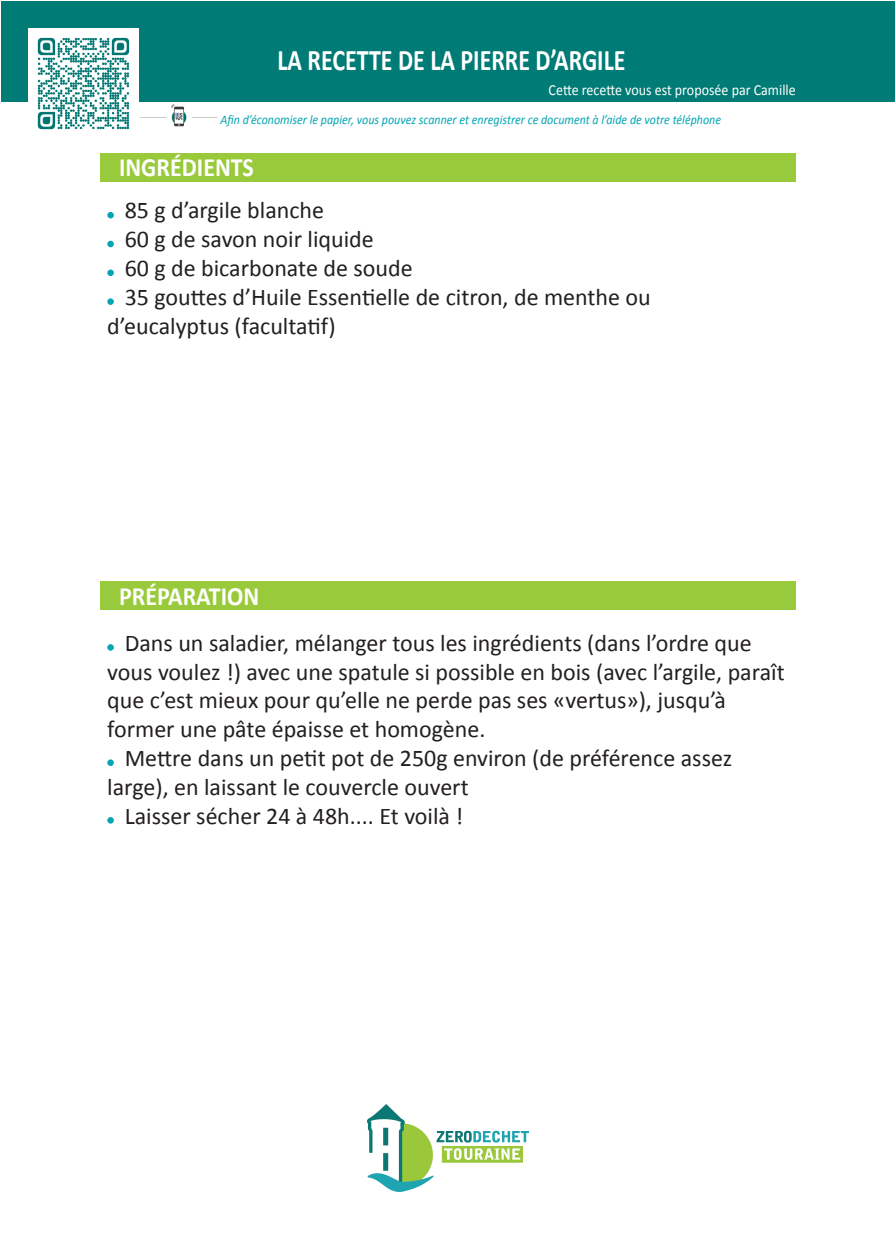
<style>
.page{position:relative;width:896px;height:1248px;background:#fff}
.page>*{position:absolute;margin:0;border:0;box-sizing:border-box;transform-origin:0 0}
.t1{font:700 30px "Calibri";color:#fff;scale:.8 1}
.t2{font:700 26.4px "Calibri";color:#fff;scale:.91 1}
.t3{font:24px/28.8px "Calibri";color:#231f20}
.t4{font:15.4px "Calibri";color:#fff;scale:.91 1}
.t5{font:italic 13.2px "Calibri";color:#03a5b4;scale:.91 1}
</style>
<div class="page">
<div style="left:100px;top:153px;width:696px;height:29px;background:#99ca3b"></div>
<div style="left:1px;top:1px;width:894px;height:100px;background:#007b75"></div>
<div style="left:100px;top:581px;width:696px;height:29px;background:#99ca3b"></div>
<img style="left:367px;top:1104px;width:161px;height:87px">
<img style="left:140px;top:104px;width:78px;height:23px">
<img style="left:28px;top:28px;width:111px;height:102px">
<div style="left:107px;top:212px;width:7px;height:6px;border:2px solid #03a5b4;border-radius:50%"></div>
<div style="left:107px;top:241px;width:7px;height:6px;border:2px solid #03a5b4;border-radius:50%"></div>
<div style="left:107px;top:269px;width:7px;height:7px;border:2px solid #03a5b4;border-radius:50%"></div>
<div style="left:107px;top:298px;width:7px;height:7px;border:2px solid #03a5b4;border-radius:50%"></div>
<div style="left:107px;top:644px;width:7px;height:6px;border:2px solid #03a5b4;border-radius:50%"></div>
<div style="left:107px;top:759px;width:7px;height:7px;border:2px solid #03a5b4;border-radius:50%"></div>
<div style="left:107px;top:817px;width:7px;height:6px;border:2px solid #03a5b4;border-radius:50%"></div>
<p class="t1" style="left:277px;top:41px;width:437px">LA RECETTE DE LA PIERRE D’ARGILE</p>
<p class="t4" style="left:549px;top:80px;width:273px">Cette recette vous est proposée par Camille</p>
<p class="t5" style="left:221px;top:111px;width:551px">Afin d’économiser le papier, vous pouvez scanner et enregistrer ce document à l’aide de votre téléphone</p>
<p class="t2" style="left:119px;top:151px;width:150px">INGRÉDIENTS</p>
<p class="t3" style="left:125px;top:196px;width:201px">85 g d’argile blanche</p>
<p class="t3" style="left:125px;top:225px;width:251px">60 g de savon noir liquide</p>
<p class="t3" style="left:125px;top:254px;width:289px">60 g de bicarbonate de soude</p>
<p class="t3" style="left:107px;top:282px;width:545px;text-indent:17px">35 gouttes d’Huile Essentielle de citron, de menthe ou d’eucalyptus (facultatif)</p>
<p class="t2" style="left:119px;top:579px;width:156px">PRÉPARATION</p>
<p class="t3" style="left:107px;top:628px;width:679px;text-indent:17px">Dans un saladier, mélanger tous les ingrédients (dans l’ordre que vous voulez !) avec une spatule si possible en bois (avec l’argile, paraît que c’est mieux pour qu’elle ne perde pas ses «vertus»), jusqu’à former une pâte épaisse et homogène.</p>
<p class="t3" style="left:107px;top:743px;width:626px;text-indent:17px">Mettre dans un petit pot de 250g environ (de préférence assez large), en laissant le couvercle ouvert</p>
<p class="t3" style="left:125px;top:801px;width:340px">Laisser sécher 24 à 48h.... Et voilà !</p>
</div>
